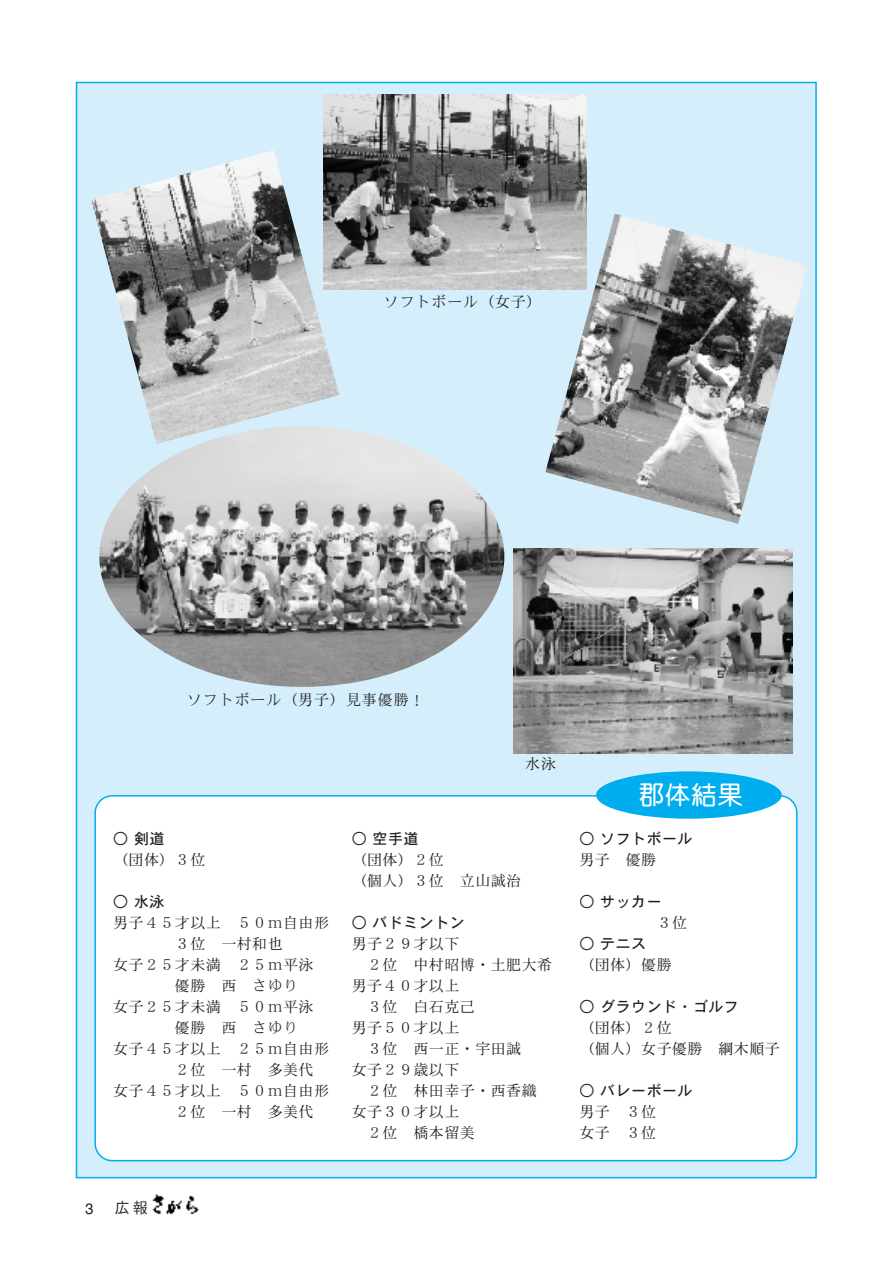
<style>
.page{position:relative;width:893px;height:1263px;background:#fff}
.page>*{position:absolute;margin:0;border:0;box-sizing:border-box;transform-origin:0 0}
.t1{font:700 25.5px "DFP Maru Gothic CID";color:#fff}
.t2{font:15px/21px "DFPHS Mincho CID W3";letter-spacing:.03em;color:#231f20}
.t3{font:15px "DFPHS Gothic CID W5";letter-spacing:.03em;color:#231f20}
.t4{font:15px "DFPHS Mincho CID W3";letter-spacing:.06em;color:#231f20}
.t5{font:15px "DFPHS Gothic CID W3";color:#231f20}
.t6{font:15px "Helvetica";color:#231f20}
</style>
<div class="page">
<div style="left:76px;top:82px;width:741px;height:1096px;background:#d4effb;border:2px solid #00aeef"></div>
<div style="left:94px;top:795px;width:703px;height:366px;background:#fff;border:2px solid #00aeef;border-radius:17px"></div>
<img style="left:152px;top:1194px;width:47px;height:21px">
<div style="left:596px;top:771px;width:186px;height:48px;background:#00aeef;border-radius:50%"></div>
<img style="left:545px;top:214px;width:262px;height:310px">
<img style="left:91px;top:150px;width:248px;height:294px">
<img style="left:323px;top:94px;width:263px;height:196px">
<img style="left:99px;top:426px;width:405px;height:261px;border-radius:50%">
<img style="left:513px;top:548px;width:279px;height:205px">
<p class="t4" style="left:384px;top:294px;width:160px">ソフトボール（女子）</p>
<p class="t4" style="left:187px;top:691px;width:239px">ソフトボール（男子）見事優勝！</p>
<p class="t2" style="left:525px;top:753px;width:32px">水泳</p>
<p class="t3" style="left:113px;top:830px;width:53px">○ 剣道</p>
<p class="t2" style="left:113px;top:848px;width:94px">（団体）３位</p>
<p class="t3" style="left:113px;top:893px;width:53px">○ 水泳</p>
<p class="t2" style="left:113px;top:911px;width:217px">男子４５才以上 ５０ｍ自由形</p>
<p class="t2" style="left:175px;top:932px;width:109px">３位 一村和也</p>
<p class="t2" style="left:113px;top:953px;width:202px">女子２５才未満 ２５ｍ平泳</p>
<p class="t2" style="left:175px;top:974px;width:125px">優勝 西 さゆり</p>
<p class="t2" style="left:113px;top:995px;width:202px">女子２５才未満 ５０ｍ平泳</p>
<p class="t2" style="left:175px;top:1016px;width:125px">優勝 西 さゆり</p>
<p class="t2" style="left:113px;top:1037px;width:217px">女子４５才以上 ２５ｍ自由形</p>
<p class="t2" style="left:175px;top:1058px;width:140px">２位 一村 多美代</p>
<p class="t2" style="left:113px;top:1079px;width:217px">女子４５才以上 ５０ｍ自由形</p>
<p class="t2" style="left:175px;top:1100px;width:140px">２位 一村 多美代</p>
<p class="t3" style="left:352px;top:831px;width:68px">○ 空手道</p>
<p class="t2" style="left:352px;top:849px;width:171px">（団体）２位<br>（個人）３位 立山誠治</p>
<p class="t3" style="left:352px;top:915px;width:115px">○ バドミントン</p>
<p class="t2" style="left:352px;top:933px;width:109px">男子２９才以下</p>
<p class="t2" style="left:367px;top:954px;width:186px">２位 中村昭博・土肥大希</p>
<p class="t2" style="left:352px;top:975px;width:109px">男子４０才以上</p>
<p class="t2" style="left:367px;top:996px;width:109px">３位 白石克己</p>
<p class="t2" style="left:352px;top:1017px;width:109px">男子５０才以上</p>
<p class="t2" style="left:367px;top:1038px;width:156px">３位 西一正・宇田誠</p>
<p class="t2" style="left:352px;top:1059px;width:109px">女子２９歳以下</p>
<p class="t2" style="left:367px;top:1080px;width:171px">２位 林田幸子・西香織</p>
<p class="t2" style="left:352px;top:1101px;width:109px">女子３０才以上</p>
<p class="t2" style="left:367px;top:1122px;width:109px">２位 橋本留美</p>
<p class="t6" style="left:85px;top:1200px;width:10px">3</p>
<p class="t5" style="left:115px;top:1199px;width:34px">広報</p>
<h1 class="t1" style="left:639px;top:781px;width:106px">郡体結果</h1>
<p class="t3" style="left:579px;top:831px;width:115px">○ ソフトボール</p>
<p class="t2" style="left:579px;top:849px;width:78px">男子 優勝</p>
<p class="t3" style="left:579px;top:894px;width:84px">○ サッカー</p>
<p class="t2" style="left:657px;top:912px;width:32px">３位</p>
<p class="t3" style="left:579px;top:936px;width:68px">○ テニス</p>
<p class="t2" style="left:579px;top:954px;width:94px">（団体）優勝</p>
<p class="t3" style="left:579px;top:999px;width:161px">○ グラウンド・ゴルフ</p>
<p class="t2" style="left:579px;top:1017px;width:202px">（団体）２位<br>（個人）女子優勝 綱木順子</p>
<p class="t3" style="left:579px;top:1083px;width:115px">○ バレーボール</p>
<p class="t2" style="left:579px;top:1101px;width:78px">男子 ３位女子 ３位</p>
</div>
